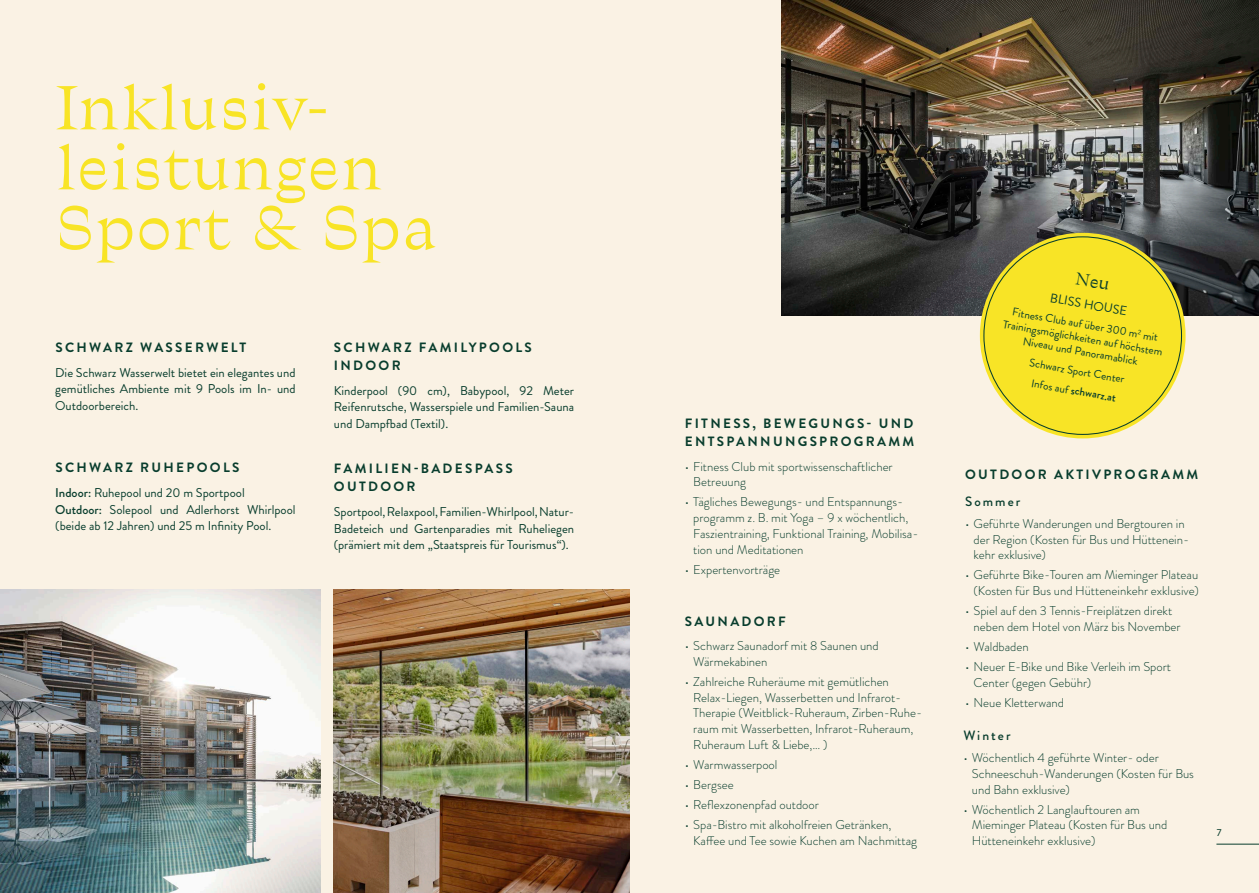
<style>
.page{position:relative;width:1259px;height:893px;background:#faf2e4}
.page>*{position:absolute;margin:0;border:0;box-sizing:border-box;transform-origin:0 0}
.t1{font:60px/60px "Traulha Regulara";color:#f8e426}
.t2{font:700 13.5px/18px "Brandon Grotesque";letter-spacing:.17em;color:#083d2d}
.t3{font:500 13.5px "Brandon Grotesque";letter-spacing:.15em;color:#083d2d}
.t4{font:300 12.75px/15.8px "Brandon Grotesque";color:#083d2d}
.t5{font:12.75px/16.5px "Brandon Grotesque";color:#083d2d;text-align:justify}
.t6{font:11.25px/13.5px "Brandon Grotesque";color:#083d2d;text-align:center}
.t7{font:10.5px "Myriad Pro";color:#083d2d}
.s1{font-weight:500}
</style>
<div class="page">
<hr style="left:1216px;top:844px;width:43px;height:1px;background:#083d2d">
<img style="left:0;top:590px;width:320px;height:303px">
<img style="left:781px;top:0;width:478px;height:316px">
<div style="left:980px;top:233px;width:205px;height:205px;background:#f8e426;border-radius:50%"></div>
<img style="left:334px;top:590px;width:295px;height:303px">
<h1 class="t1" style="left:55px;top:79px;width:383px">Inklusiv&shy;leistungen<br>Sport &amp; Spa</h1>
<p class="t2" style="left:55px;top:338px;width:192px">SCHWARZ WASSERWELT</p>
<p class="t5" style="left:55px;top:364px;width:242px">Die Schwarz Wasserwelt bietet ein elegantes und gemütliches Ambiente mit 9 Pools im In- und Outdoorbereich.</p>
<p class="t2" style="left:55px;top:459px;width:186px">SCHWARZ RUHEPOOLS</p>
<p class="t5" style="left:55px;top:485px;width:242px;text-align:left"><span class="s1">Indoor:</span> Ruhepool und 20 m Sportpool<br><span class="s1">Outdoor:</span> Solepool und Adlerhorst Whirlpool (beide ab 12 Jahren) und 25 m Infinity Pool.</p>
<p class="t2" style="left:334px;top:338px;width:199px">SCHWARZ FAMILYPOOLS<br>INDOOR</p>
<p class="t5" style="left:334px;top:382px;width:242px">Kinderpool (90 cm), Babypool, 92 Meter Reifenrutsche, Wasserspiele und Familien-Sauna und Dampfbad (Textil).</p>
<p class="t2" style="left:334px;top:460px;width:180px">FAMILIEN-BADESPASS<br>OUTDOOR</p>
<p class="t5" style="left:334px;top:504px;width:242px">Sportpool, Relaxpool, Familien-Whirlpool, Natur-Badeteich und Gartenparadies mit Ruheliegen (prämiert mit dem „Staatspreis für Tourismus“).</p>
<p class="t2" style="left:685px;top:415px;width:231px">FITNESS, BEWEGUNGS- UND<br>ENTSPANNUNGSPROGRAMM</p>
<p class="t4" style="left:693px;top:458px;width:201px;text-indent:-9px">• Fitness Club mit sportwissenschaftlicher<br>Betreuung</p>
<p class="t4" style="left:693px;top:494px;width:227px;text-indent:-9px">• Tägliches Bewegungs- und Entspannungs&shy;programm z. B. mit Yoga – 9 x wöchentlich, Faszientraining, Funktional Training, Mobilisa&shy;tion und Meditationen</p>
<p class="t4" style="left:685px;top:561px;width:97px">• Expertenvorträge</p>
<p class="t2" style="left:685px;top:612px;width:102px">SAUNADORF</p>
<p class="t4" style="left:693px;top:638px;width:187px;text-indent:-9px">• Schwarz Saunadorf mit 8 Saunen und<br>Wärmekabinen</p>
<p class="t4" style="left:693px;top:674px;width:230px;text-indent:-9px">• Zahlreiche Ruheräume mit gemütlichen Relax-Liegen, Wasserbetten und Infrarot-Therapie (Weitblick-Ruheraum, Zirben-Ruhe&shy;raum mit Wasserbetten, Infrarot-Ruheraum, Ruheraum Luft &amp; Liebe,… )</p>
<p class="t4" style="left:685px;top:757px;width:94px">• Warmwasserpool</p>
<p class="t4" style="left:685px;top:777px;width:50px">• Bergsee</p>
<p class="t4" style="left:685px;top:797px;width:136px">• Reflexzonenpfad outdoor</p>
<p class="t4" style="left:693px;top:817px;width:225px;text-indent:-9px">• Spa-Bistro mit alkoholfreien Getränken,<br>Kaffee und Tee sowie Kuchen am Nachmittag</p>
<p class="t5" style="left:1051px;top:290px;width:79px;rotate:10deg">BLISS HOUSE</p>
<p class="t6" style="left:1006px;top:304px;width:163px;rotate:10deg">Fitness Club auf über 300 m<sup>2</sup> mit<br>Trainingsmöglichkeiten auf höchstem<br>Niveau und Panoramablick</p>
<p class="t6" style="left:1031px;top:353px;width:98px;line-height:20px;rotate:10deg">Schwarz Sport Center<br>Infos auf <span class="s1">schwarz.at</span></p>
<p class="t2" style="left:965px;top:466px;width:235px">OUTDOOR AKTIVPROGRAMM</p>
<p class="t3" style="left:965px;top:492px;width:57px">Sommer</p>
<p class="t4" style="left:973px;top:516px;width:217px;text-indent:-9px">• Geführte Wanderungen und Bergtouren in der Region (Kosten für Bus und Hüttenein&shy;kehr exklusive)</p>
<p class="t4" style="left:965px;top:567px;width:235px;text-align:right">• Geführte Bike-Touren am Mieminger Plateau (Kosten für Bus und Hütteneinkehr exklusive)</p>
<p class="t4" style="left:973px;top:603px;width:209px;text-indent:-9px">• Spiel auf den 3 Tennis-Freiplätzen direkt neben dem Hotel von März bis November</p>
<p class="t4" style="left:965px;top:639px;width:65px">• Waldbaden</p>
<p class="t4" style="left:973px;top:659px;width:199px;text-indent:-9px">• Neuer E-Bike und Bike Verleih im Sport<br>Center (gegen Gebühr)</p>
<p class="t4" style="left:965px;top:694px;width:100px">• Neue Kletterwand</p>
<p class="t3" style="left:963px;top:726px;width:49px">Winter</p>
<p class="t4" style="left:972px;top:750px;width:224px;text-indent:-9px">• Wöchentlich 4 geführte Winter- oder<br>Schneeschuh-Wanderungen (Kosten für Bus und Bahn exklusive)</p>
<p class="t4" style="left:972px;top:801px;width:197px;text-indent:-9px">• Wöchentlich 2 Langlauftouren am<br>Mieminger Plateau (Kosten für Bus und<br>Hütteneinkehr exklusive)</p>
<p class="t7" style="left:1216px;top:826px;width:7px">7</p>
</div>
